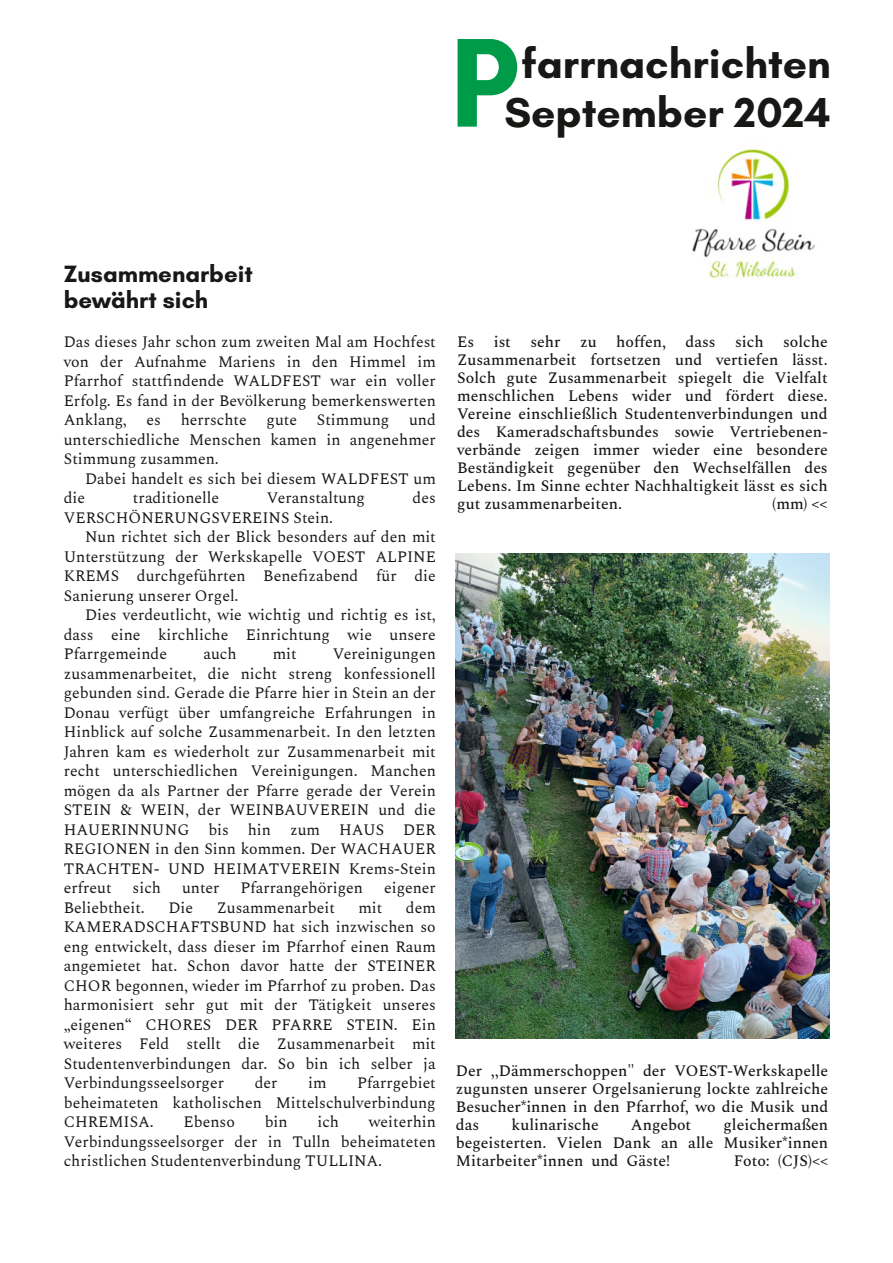
<style>
.page{position:relative;width:893px;height:1263px;background:#fff}
.page>*{position:absolute;margin:0;border:0;box-sizing:border-box;transform-origin:0 0}
.t1{font:700 128.85px "Glacial Indifference";color:#009b49}
.t2{font:700 42.6px "Glacial Indifference";color:#181715}
.t3{font:700 24px/25.5px "Glacial Indifference";color:#181715}
.t4{font:15.75px/19.5px "Spectral";color:#181715;text-align:justify}
.t5{font:500 15.75px/18px "Spectral";color:#181715;text-align:justify}
</style>
<div class="page">
<img style="left:692px;top:140px;width:123px;height:139px">
<img style="left:456px;top:553px;width:373px;height:485px">
<h1 class="t1" style="left:450px;top:4px;width:71px">P</h1>
<h2 class="t2" style="left:521px;top:37px;width:311px">farrnachrichten</h2>
<h2 class="t2" style="left:504px;top:86px;width:328px">September 2024</h2>
<h3 class="t3" style="left:64px;top:261px;width:191px">Zusammenarbeit bewährt sich</h3>
<p class="t4" style="left:64px;top:333px;width:374px">Das dieses Jahr schon zum zweiten Mal am Hochfest von der Aufnahme Mariens in den Himmel im Pfarrhof stattfindende WALDFEST war ein voller Erfolg. Es fand in der Bevölkerung bemerkenswerten Anklang,</p>
<p class="t4" style="left:64px;top:411px;width:374px;text-indent:345px">und unterschiedliche Menschen kamen in angenehmer Stimmung zusammen.</p>
<p class="t4" style="left:64px;top:469px;width:374px;text-indent:21px">Dabei handelt es sich bei diesem WALDFEST um die</p>
<p class="t4" style="left:147px;top:411px;width:16px">es</p>
<p class="t4" style="left:181px;top:411px;width:67px">herrschte</p>
<p class="t4" style="left:266px;top:411px;width:32px">gute</p>
<p class="t4" style="left:317px;top:411px;width:74px">Stimmung</p>
<p class="t4" style="left:133px;top:489px;width:88px">traditionelle</p>
<p class="t4" style="left:267px;top:489px;width:100px">Veranstaltung</p>
<p class="t4" style="left:413px;top:489px;width:25px">des</p>
<p class="t4" style="left:64px;top:508px;width:271px">VERSCHÖNERUNGSVEREINS Stein.</p>
<p class="t4" style="left:85px;top:528px;width:352px">Nun richtet sich der Blick besonders auf den mit</p>
<p class="t4" style="left:64px;top:547px;width:374px">Unterstützung der Werkskapelle VOEST ALPINE</p>
<p class="t4" style="left:64px;top:567px;width:374px">KREMS durchgeführten Benefizabend für die</p>
<p class="t4" style="left:64px;top:586px;width:176px">Sanierung unserer Orgel.</p>
<p class="t4" style="left:85px;top:606px;width:352px">Dies verdeutlicht, wie wichtig und richtig es ist,</p>
<p class="t4" style="left:64px;top:625px;width:374px">dass eine kirchliche Einrichtung wie unsere</p>
<p class="t4" style="left:64px;top:645px;width:105px">Pfarrgemeinde</p>
<p class="t4" style="left:203px;top:645px;width:35px">auch</p>
<p class="t4" style="left:273px;top:645px;width:25px">mit</p>
<p class="t4" style="left:64px;top:645px;width:374px;text-indent:269px">Vereinigungen zusammenarbeitet, die nicht streng konfessionell gebunden sind. Gerade die Pfarre hier in Stein an der Donau verfügt über umfangreiche Erfahrungen in Hinblick auf solche Zusammenarbeit. In den letzten Jahren kam es wiederholt zur Zusammenarbeit mit recht unterschiedlichen Vereinigungen. Manchen mögen da als Partner der Pfarre gerade der Verein STEIN &amp; WEIN, der WEINBAUVEREIN und die HAUERINNUNG bis hin zum HAUS DER REGIONEN in den Sinn kommen. Der WACHAUER TRACHTEN- UND HEIMATVEREIN Krems-Stein erfreut</p>
<p class="t4" style="left:133px;top:879px;width:30px">sich</p>
<p class="t4" style="left:182px;top:879px;width:39px">unter</p>
<p class="t4" style="left:241px;top:879px;width:124px">Pfarrangehörigen</p>
<p class="t4" style="left:384px;top:879px;width:53px">eigener</p>
<p class="t4" style="left:64px;top:898px;width:83px">Beliebtheit.</p>
<p class="t4" style="left:168px;top:898px;width:26px">Die</p>
<p class="t4" style="left:217px;top:898px;width:120px">Zusammenarbeit</p>
<p class="t4" style="left:358px;top:898px;width:25px">mit</p>
<p class="t4" style="left:64px;top:898px;width:374px;text-indent:342px">dem KAMERADSCHAFTSBUND hat sich inzwischen so eng entwickelt, dass dieser im Pfarrhof einen Raum angemietet hat. Schon davor hatte der STEINER CHOR begonnen, wieder im Pfarrhof zu proben. Das harmonisiert sehr gut mit der Tätigkeit unseres „eigenen“ CHORES DER PFARRE STEIN. Ein weiteres Feld stellt die Zusammenarbeit mit Studentenverbindungen dar. So bin ich selber ja Verbindungsseelsorger</p>
<p class="t4" style="left:64px;top:1074px;width:374px;text-indent:293px">Pfarrgebiet beheimateten katholischen Mittelschulverbindung CHREMISA.</p>
<p class="t4" style="left:255px;top:1074px;width:24px">der</p>
<p class="t4" style="left:308px;top:1074px;width:20px">im</p>
<p class="t4" style="left:64px;top:1113px;width:374px;text-indent:305px">weiterhin Verbindungsseelsorger der in Tulln beheimateten christlichen Studentenverbindung TULLINA.</p>
<p class="t4" style="left:184px;top:1113px;width:53px">Ebenso</p>
<p class="t4" style="left:265px;top:1113px;width:24px">bin</p>
<p class="t4" style="left:317px;top:1113px;width:23px">ich</p>
<p class="t5" style="left:457px;top:333px;width:372px">Es ist sehr zu hoffen, dass sich solche Zusammenarbeit fortsetzen und vertiefen lässt.<br>Solch gute Zusammenarbeit spiegelt die Vielfalt menschlichen Lebens wider und fördert diese.<br>Vereine einschließlich Studentenverbindungen und des Kameradschaftsbundes sowie Vertriebenen&shy;verbände zeigen immer wieder eine besondere Beständigkeit gegenüber den Wechselfällen des Lebens. Im Sinne echter Nachhaltigkeit lässt es sich gut zusammenarbeiten.</p>
<p class="t5" style="left:772px;top:495px;width:57px">(mm) &lt;&lt;</p>
<p class="t5" style="left:456px;top:1062px;width:374px">Der ,,Dämmerschoppen" der VOEST-Werkskapelle zugunsten unserer Orgelsanierung lockte zahlreiche Besucher*innen in den Pfarrhof, wo die Musik und das</p>
<p class="t5" style="left:456px;top:1116px;width:374px;text-indent:268px">gleichermaßen begeisterten. Vielen Dank an alle Musiker*innen Mitarbeiter*innen und Gäste!</p>
<p class="t5" style="left:511px;top:1116px;width:89px">kulinarische</p>
<p class="t5" style="left:631px;top:1116px;width:62px">Angebot</p>
<p class="t5" style="left:734px;top:1152px;width:96px">Foto: (CJS)&lt;&lt;</p>
</div>
